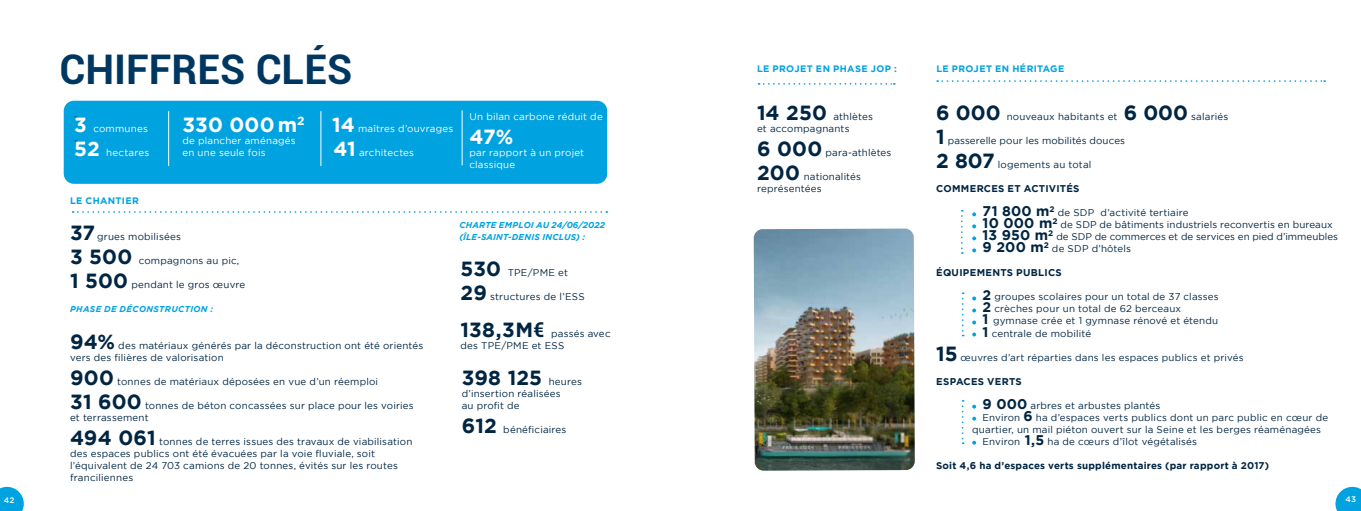
<style>
.page{position:relative;width:1361px;height:511px;background:#fff}
.page>*{position:absolute;margin:0;border:0;box-sizing:border-box;transform-origin:0 0}
.t1{font:700 40.8px "Roboto";color:#003761}
.t2{font:700 20.4px "Gotham";letter-spacing:.005em;color:#002542}
.t3{font:700 20.4px "Gotham";letter-spacing:.01em;color:#fff}
.t4{font:700 14px "Gotham";letter-spacing:.015em;color:#002542}
.t5{font:9.8px/12px "Gotham";letter-spacing:.02em;color:#002542}
.t6{font:9.8px/12px "Gotham";letter-spacing:.02em;color:#fff}
.t7{font:700 9.8px "Gotham";letter-spacing:.02em;color:#002542}
.t8{font:9.8px "Gotham";color:#002542}
.t9{font:700 9.4px "Gotham";letter-spacing:.04em;color:#00a2df}
.t10{font:italic 700 8.5px/12px "Gotham";letter-spacing:.025em;color:#00a2df}
.t11{font:500 8px "Gotham";color:#fff}
.s1{color:#002542}
.s2{font-weight:700;font-size:20.4px}
.s3{font-family:"Roboto";font-weight:700;font-size:20.4px}
.s4{font-weight:400;font-size:9.8px}
.s5{font-weight:700;font-size:14px}
</style>
<div class="page">
<svg style="left:0;top:486px;width:24px;height:24px"></svg>
<svg style="left:1335px;top:486px;width:26px;height:24px"></svg>
<svg style="left:972px;top:212px;width:4px;height:4px"></svg>
<svg style="left:972px;top:224px;width:4px;height:4px"></svg>
<svg style="left:972px;top:236px;width:4px;height:4px"></svg>
<svg style="left:972px;top:248px;width:4px;height:4px"></svg>
<svg style="left:972px;top:296px;width:4px;height:4px"></svg>
<svg style="left:972px;top:308px;width:4px;height:4px"></svg>
<svg style="left:972px;top:320px;width:4px;height:4px"></svg>
<svg style="left:972px;top:332px;width:4px;height:4px"></svg>
<svg style="left:972px;top:404px;width:4px;height:4px"></svg>
<svg style="left:972px;top:416px;width:4px;height:4px"></svg>
<svg style="left:972px;top:440px;width:4px;height:4px"></svg>
<svg style="left:73px;top:211px;width:534px;height:2px"></svg>
<svg style="left:937px;top:80px;width:388px;height:2px"></svg>
<svg style="left:758px;top:83px;width:137px;height:2px"></svg>
<svg style="left:962px;top:292px;width:1px;height:44px"></svg>
<svg style="left:962px;top:400px;width:1px;height:43px"></svg>
<svg style="left:961px;top:210px;width:2px;height:43px"></svg>
<div style="left:64px;top:101px;width:543px;height:83px;background:#00a2df;border-radius:10px"></div>
<hr style="left:168px;top:111px;width:1px;height:55px;background:#fff">
<hr style="left:320px;top:111px;width:1px;height:55px;background:#fff">
<hr style="left:462px;top:110px;width:1px;height:55px;background:#fff">
<img style="left:754px;top:228px;width:161px;height:242px">
<h1 class="t1" style="left:59px;top:41px;width:294px">CHIFFRES CLÉS</h1>
<p class="t6" style="left:74px;top:110px;width:75px"><span class="s1">-<br></span><span class="s2">3</span> communes</p>
<p class="t6" style="left:74px;top:134px;width:77px"><span class="s1">-<br></span><span class="s2">52</span> hectares</p>
<p class="t9" style="left:70px;top:195px;width:70px">LE CHANTIER</p>
<h2 class="t3" style="left:182px;top:113px;width:124px">330 000m<sup>2</sup></h2>
<p class="t6" style="left:182px;top:134px;width:115px">de plancher aménagés en une seule fois</p>
<p class="t6" style="left:332px;top:122px;width:123px"><span class="s2">14</span> maîtres d’ouvrages</p>
<p class="t6" style="left:334px;top:146px;width:82px"><span class="s2">41</span> architectes</p>
<p class="t6" style="left:469px;top:110px;width:135px">Un bilan carbone réduit de</p>
<h2 class="t3" style="left:469px;top:125px;width:45px">47%</h2>
<p class="t6" style="left:469px;top:146px;width:116px">par rapport à un projet classique</p>
<p class="t5" style="left:70px;top:230px;width:112px"><span class="s2">37</span> grues mobilisées</p>
<p class="t5" style="left:70px;top:254px;width:171px"><span class="s2">3 500</span> compagnons au pic,</p>
<p class="t5" style="left:70px;top:278px;width:177px"><span class="s2">1 500</span> pendant le gros œuvre</p>
<p class="t10" style="left:70px;top:303px;width:144px">PHASE DE DÉCONSTRUCTION :</p>
<p class="t5" style="left:70px;top:338px;width:355px"><span class="s2">94%</span> des matériaux générés par la déconstruction ont été orientés vers des filières de valorisation</p>
<p class="t5" style="left:70px;top:374px;width:309px"><span class="s2">900</span> tonnes de matériaux déposées en vue d’un réemploi</p>
<p class="t5" style="left:70px;top:398px;width:345px"><span class="s2">31 600</span> tonnes de béton concassées sur place pour les voiries et terrassement</p>
<p class="t5" style="left:70px;top:434px;width:344px"><span class="s2">494 061</span> tonnes de terres issues des travaux de viabilisation des espaces publics ont été évacuées par la voie fluviale, soit l’équivalent de 24 703 camions de 20 tonnes, évités sur les routes franciliennes</p>
<p class="t10" style="left:459px;top:219px;width:147px">CHARTE EMPLOI AU 24/06/2022 (ÎLE-SAINT-DENIS INCLUS) :</p>
<p class="t5" style="left:460px;top:266px;width:109px"><span class="s2">530</span> TPE/PME et</p>
<p class="t5" style="left:460px;top:290px;width:126px"><span class="s2">29</span> structures de l’ESS</p>
<p class="t5" style="left:460px;top:326px;width:152px"><span class="s2">138,3M</span><span class="s3">€</span> passés avec des TPE/PME et ESS</p>
<h2 class="t2" style="left:462px;top:365px;width:122px">398 125 <span class="s4">heures</span></h2>
<p class="t5" style="left:462px;top:386px;width:101px">d’insertion réalisées au profit de</p>
<p class="t5" style="left:462px;top:422px;width:106px"><span class="s2">612</span> bénéficiaires</p>
<p class="t9" style="left:757px;top:63px;width:141px">LE PROJET EN PHASE JOP :</p>
<p class="t5" style="left:757px;top:110px;width:117px"><span class="s2">14 250</span> athlètes et accompagnants</p>
<p class="t5" style="left:757px;top:146px;width:136px"><span class="s2">6 000</span> para-athlètes</p>
<p class="t5" style="left:757px;top:170px;width:106px"><span class="s2">200</span> nationalités représentées</p>
<p class="t9" style="left:936px;top:63px;width:129px">LE PROJET EN HÉRITAGE</p>
<p class="t5" style="left:936px;top:110px;width:294px"><span class="s2">6 000</span> nouveaux habitants et <span class="s2">6 000</span> salariés</p>
<p class="t5" style="left:936px;top:134px;width:190px"><span class="s2">1</span> passerelle pour les mobilités douces</p>
<p class="t5" style="left:936px;top:158px;width:157px"><span class="s2">2 807</span> logements au total</p>
<p class="t7" style="left:936px;top:183px;width:145px">COMMERCES ET ACTIVITÉS</p>
<h3 class="t4" style="left:982px;top:203px;width:74px">71 800 m<sup>2</sup></h3>
<p class="t5" style="left:1058px;top:206px;width:132px">de SDP d’activité tertiaire</p>
<h3 class="t4" style="left:982px;top:215px;width:76px">10 000 m<sup>2</sup></h3>
<p class="t5" style="left:1060px;top:218px;width:274px">de SDP de bâtiments industriels reconvertis en bureaux</p>
<h3 class="t4" style="left:982px;top:227px;width:72px">13 950 m<sup>2</sup></h3>
<p class="t8" style="left:1056px;top:231px;width:283px">de SDP de commerces et de services en pied d’immeubles</p>
<h3 class="t4" style="left:982px;top:239px;width:68px">9 200 m<sup>2</sup></h3>
<p class="t5" style="left:1052px;top:242px;width:81px">de SDP d’hôtels</p>
<p class="t7" style="left:936px;top:267px;width:127px">ÉQUIPEMENTS PUBLICS</p>
<p class="t5" style="left:982px;top:290px;width:238px"><span class="s5">2</span> groupes scolaires pour un total de 37 classes <span class="s5">2</span> crèches pour un total de 62 berceaux<br><span class="s5">1</span> gymnase crée et 1 gymnase rénové et étendu <span class="s5">1</span> centrale de mobilité</p>
<p class="t5" style="left:936px;top:350px;width:309px"><span class="s2">15</span> œuvres d’art réparties dans les espaces publics et privés</p>
<p class="t7" style="left:936px;top:375px;width:87px">ESPACES VERTS</p>
<p class="t5" style="left:982px;top:398px;width:179px"><span class="s5">9 000</span> arbres et arbustes plantés</p>
<p class="t5" style="left:982px;top:410px;width:347px">Environ <span class="s5">6</span> ha d’espaces verts publics dont un parc public en cœur de</p>
<p class="t5" style="left:972px;top:422px;width:350px">quartier, un mail piéton ouvert sur la Seine et les berges réaménagées</p>
<p class="t5" style="left:982px;top:434px;width:216px">Environ <span class="s5">1,5</span> ha de cœurs d’îlot végétalisés</p>
<p class="t7" style="left:936px;top:459px;width:334px">Soit 4,6 ha d’espaces verts supplémentaires (par rapport à 2017)</p>
<p class="t11" style="left:4px;top:495px;width:12px">42</p>
<p class="t11" style="left:1345px;top:494px;width:12px">43</p>
</div>
